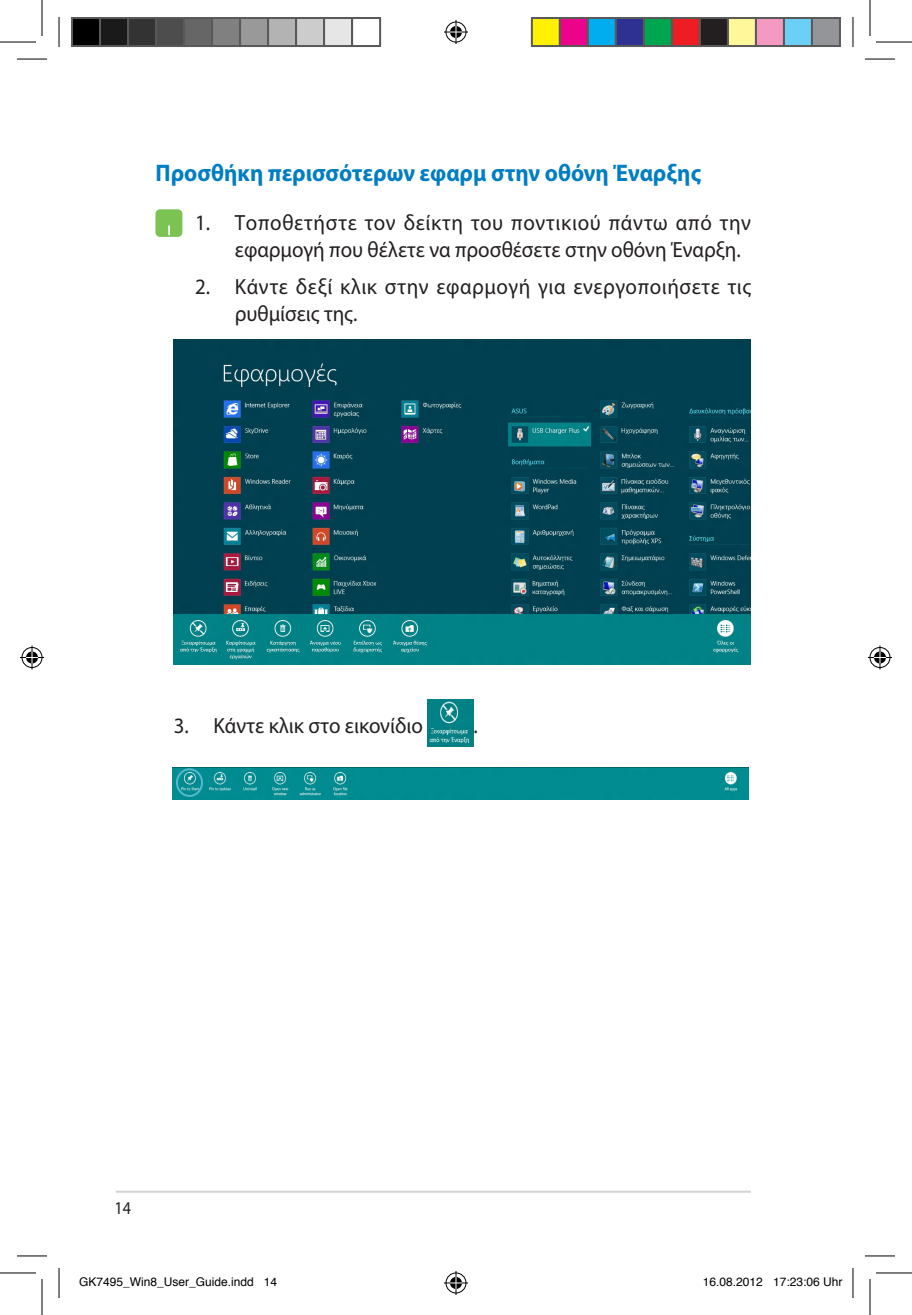
<style>
.page{position:relative;width:912px;height:1315px;background:#fff}
.page>*{position:absolute;margin:0;border:0;box-sizing:border-box;transform-origin:0 0}
.Heading_3{font:700 24px "Myriad Pro";color:#007ec3;scale:.95 1}
.List{font:22px/26.4px "Myriad Pro";letter-spacing:.02em;color:#231f20;scale:.95 1}
.List-2{font:22px "Myriad Pro";color:#231f20;scale:.95 1}
.t1{font:18px "Myriad Pro";color:#231f20;scale:.9 1}
.t2{font:12px "Helvetica";color:#000}
</style>
<div class="page">
<hr style="left:116px;top:1190px;width:635px;height:2px;background:#d1d2d4">
<div style="left:155px;top:209px;width:27px;height:28px;background:#7bc352;border-radius:4px"></div>
<svg style="left:168px;top:225px;width:2px;height:10px"></svg>
<img style="left:427px;top:699px;width:46px;height:47px">
<img style="left:174px;top:340px;width:576px;height:324px">
<img style="left:172px;top:767px;width:577px;height:32px">
<div style="left:176px;top:768px;width:27px;height:28px;border:2px solid #54b9ce;border-radius:50%"></div>
<hr style="left:17px;top:59px;width:30px;height:1px;background:#000">
<hr style="left:865px;top:59px;width:30px;height:1px;background:#000">
<hr style="left:17px;top:1255px;width:30px;height:1px;background:#000">
<hr style="left:865px;top:1255px;width:30px;height:1px;background:#000">
<hr style="left:59px;top:17px;width:1px;height:30px;background:#000">
<hr style="left:59px;top:1267px;width:1px;height:30px;background:#000">
<hr style="left:852px;top:17px;width:1px;height:30px;background:#000">
<hr style="left:852px;top:1267px;width:1px;height:30px;background:#000">
<hr style="left:0;top:42px;width:36px;height:1px;background:#000">
<hr style="left:876px;top:42px;width:36px;height:1px;background:#000">
<hr style="left:0;top:1272px;width:36px;height:1px;background:#000">
<hr style="left:876px;top:1272px;width:36px;height:1px;background:#000">
<hr style="left:42px;top:0;width:1px;height:36px;background:#000">
<hr style="left:42px;top:1278px;width:1px;height:36px;background:#000">
<hr style="left:869px;top:0;width:1px;height:36px;background:#000">
<hr style="left:869px;top:1278px;width:1px;height:36px;background:#000">
<svg style="left:444px;top:20px;width:24px;height:24px"></svg>
<svg style="left:444px;top:1271px;width:24px;height:23px"></svg>
<svg style="left:20px;top:645px;width:24px;height:24px"></svg>
<svg style="left:868px;top:645px;width:24px;height:24px"></svg>
<div style="left:72px;top:18px;width:28px;height:28px;background:#000"></div>
<div style="left:71px;top:17px;width:30px;height:30px;border:2px solid #595959"></div>
<div style="left:100px;top:18px;width:28px;height:28px;background:#1a1a1a"></div>
<div style="left:99px;top:17px;width:30px;height:30px;border:2px solid #595959"></div>
<div style="left:128px;top:18px;width:28px;height:28px;background:#333"></div>
<div style="left:127px;top:17px;width:30px;height:30px;border:2px solid #595959"></div>
<div style="left:156px;top:18px;width:28px;height:28px;background:#4d4d4d"></div>
<div style="left:155px;top:17px;width:30px;height:30px;border:2px solid #595959"></div>
<div style="left:184px;top:18px;width:28px;height:28px;background:#666"></div>
<div style="left:183px;top:17px;width:30px;height:30px;border:2px solid #595959"></div>
<div style="left:212px;top:18px;width:28px;height:28px;background:#808080"></div>
<div style="left:211px;top:17px;width:30px;height:30px;border:2px solid #595959"></div>
<div style="left:240px;top:18px;width:28px;height:28px;background:#999"></div>
<div style="left:239px;top:17px;width:30px;height:30px;border:2px solid #595959"></div>
<div style="left:268px;top:18px;width:28px;height:28px;background:#b3b3b3"></div>
<div style="left:267px;top:17px;width:30px;height:30px;border:2px solid #595959"></div>
<div style="left:296px;top:18px;width:28px;height:28px;background:#ccc"></div>
<div style="left:295px;top:17px;width:30px;height:30px;border:2px solid #595959"></div>
<div style="left:324px;top:18px;width:28px;height:28px;background:#e6e6e6"></div>
<div style="left:323px;top:17px;width:30px;height:30px;border:2px solid #595959"></div>
<div style="left:351px;top:17px;width:30px;height:30px;border:2px solid #595959"></div>
<div style="left:532px;top:18px;width:28px;height:28px;background:#fff101"></div>
<div style="left:531px;top:17px;width:30px;height:30px;border:2px solid #595959"></div>
<div style="left:560px;top:18px;width:28px;height:28px;background:#ed028c"></div>
<div style="left:559px;top:17px;width:30px;height:30px;border:2px solid #595959"></div>
<div style="left:588px;top:18px;width:28px;height:28px;background:#00aeef"></div>
<div style="left:587px;top:17px;width:30px;height:30px;border:2px solid #595959"></div>
<div style="left:616px;top:18px;width:28px;height:28px;background:#2e3092"></div>
<div style="left:615px;top:17px;width:30px;height:30px;border:2px solid #595959"></div>
<div style="left:644px;top:18px;width:28px;height:28px;background:#00a54f"></div>
<div style="left:643px;top:17px;width:30px;height:30px;border:2px solid #595959"></div>
<div style="left:672px;top:18px;width:28px;height:28px;background:#ee1d23"></div>
<div style="left:671px;top:17px;width:30px;height:30px;border:2px solid #595959"></div>
<div style="left:700px;top:18px;width:28px;height:28px;background:#231f20"></div>
<div style="left:699px;top:17px;width:30px;height:30px;border:2px solid #595959"></div>
<div style="left:728px;top:18px;width:28px;height:28px;background:#fff79a"></div>
<div style="left:727px;top:17px;width:30px;height:30px;border:2px solid #595959"></div>
<div style="left:756px;top:18px;width:28px;height:28px;background:#f499c2"></div>
<div style="left:755px;top:17px;width:30px;height:30px;border:2px solid #595959"></div>
<div style="left:784px;top:18px;width:28px;height:28px;background:#6bcff6"></div>
<div style="left:783px;top:17px;width:30px;height:30px;border:2px solid #595959"></div>
<div style="left:812px;top:18px;width:28px;height:28px;background:#939598"></div>
<div style="left:811px;top:17px;width:30px;height:30px;border:2px solid #595959"></div>
<p class="Heading_3" style="left:155px;top:157px;width:576px">Προσθήκη περισσότερων εφαρμ στην οθόνη Έναρξης</p>
<p class="List" style="left:235px;top:209px;width:545px;text-indent:-40px">1. Τοποθετήστε τον δείκτη του ποντικιού πάντω από την εφαρμογή που θέλετε να προσθέσετε στην οθόνη Έναρξη.</p>
<p class="List" style="left:235px;top:273px;width:545px;text-indent:-40px">2. Κάντε δεξί κλικ στην εφαρμογή για ενεργοποιήσετε τις ρυθμίσεις της.</p>
<p class="List-2" style="left:174px;top:711px;width:264px">3. Κάντε κλικ στο εικονίδιο</p>
<p class="List" style="left:473px;top:711px;width:6px">.</p>
<p class="t1" style="left:115px;top:1196px;width:20px">14</p>
<p class="t2" style="left:79px;top:1271px;width:200px">GK7495_Win8_User_Guide.indd 14</p>
<p class="t2" style="left:703px;top:1271px;width:141px">16.08.2012 17:23:06 Uhr</p>
</div>
